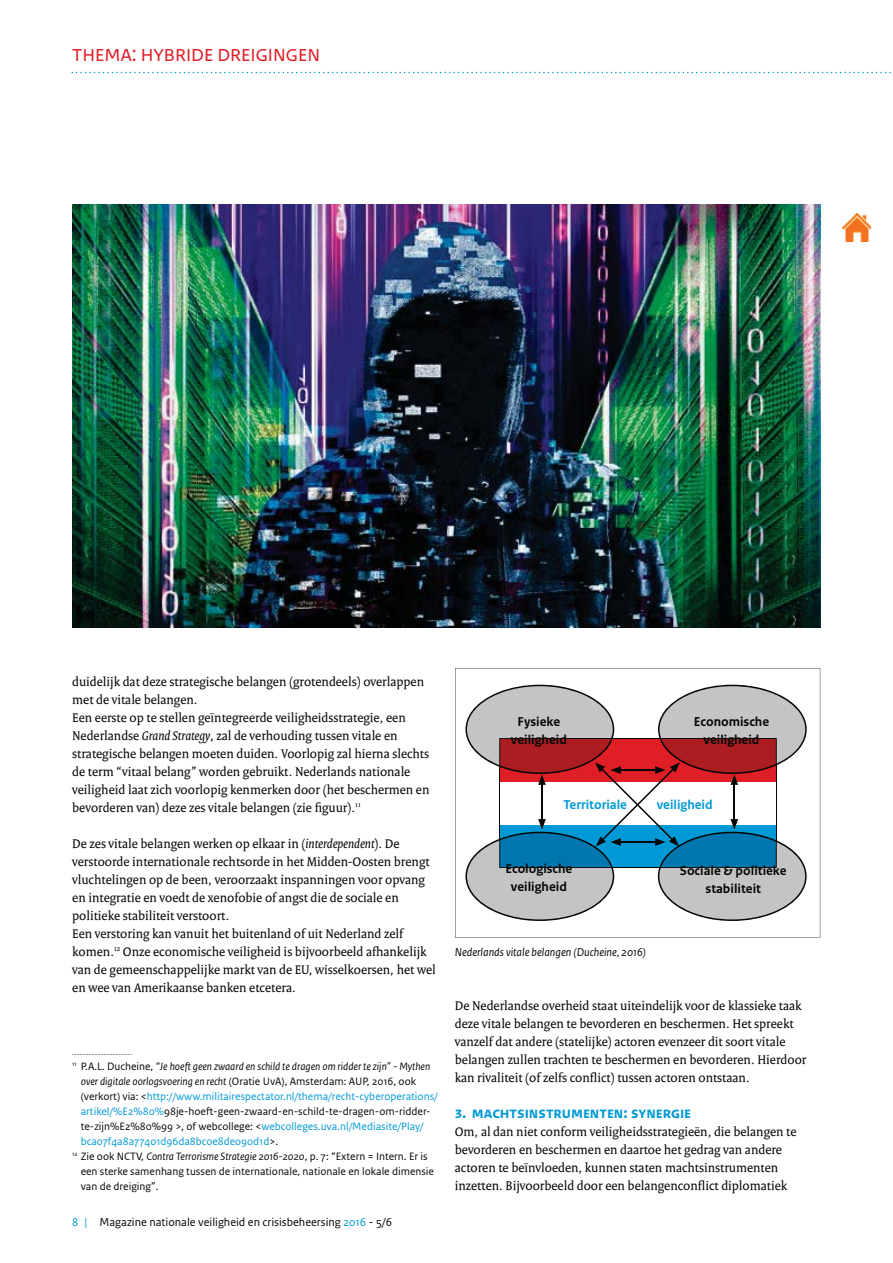
<style>
.page{position:relative;width:893px;height:1263px;background:#fff}
.page>*{position:absolute;margin:0;border:0;box-sizing:border-box;transform-origin:0 0}
.t1{font:24px "Rijksoverheid Sans Heading";color:#e01e25}
.t2{font:700 16.5px "Rijksoverheid Sans Text";color:#0099d6}
.t3{font:13.5px/18px "Rijksoverheid Serif";color:#030806}
.t4{font:700 13.5px/18px "Rijksoverheid Sans Text";color:#030806;text-align:center}
.t5{font:700 13.5px "Rijksoverheid Sans Text";color:#0099d6}
.t6{font:12px "Rijksoverheid Sans Text";color:#030806}
.t7{font:italic 12px "Rijksoverheid Sans Text";color:#030806}
.t8{font:11.25px "Rijksoverheid Sans Text";color:#030806}
.t9{font:11.25px "Rijksoverheid Sans Text";color:#0099d6}
.t10{font:italic 11.25px "Rijksoverheid Sans Text";color:#030806}
.s1{font-style:italic}
.s2{font-style:normal}
.s3{color:#030806}
.s4{color:#0099d6}
</style>
<div class="page">
<svg style="left:72px;top:72px;width:819px;height:2px"></svg>
<img style="left:842px;top:213px;width:29px;height:29px">
<svg style="left:72px;top:1054px;width:60px;height:1px"></svg>
<img style="left:72px;top:204px;width:748px;height:424px">
<svg style="left:455px;top:668px;width:365px;height:270px"></svg>
<h1 class="t1" style="left:72px;top:44px;width:249px">THEMA: HYBRIDE DREIGINGEN</h1>
<p class="t3" style="left:72px;top:674px;width:359px">duidelijk dat deze strategische belangen (grotendeels) overlappen met de vitale belangen.<br>Een eerste op te stellen geïntegreerde veiligheidsstrategie, een Nederlandse <span class="s1">Grand Strategy</span>, zal de verhouding tussen vitale en strategische belangen moeten duiden. Voorlopig zal hierna slechts de term “vitaal belang” worden gebruikt. Nederlands nationale veiligheid laat zich voorlopig kenmerken door (het beschermen en bevorderen van) deze zes vitale belangen (zie figuur).<sup>11</sup></p>
<p class="t3" style="left:72px;top:836px;width:365px">De zes vitale belangen werken op elkaar in (<span class="s1">interdependent</span>). De verstoorde internationale rechtsorde in het Midden-Oosten brengt vluchtelingen op de been, veroorzaakt inspanningen voor opvang en integratie en voedt de xenofobie of angst die de sociale en politieke stabiliteit verstoort.<br>Een verstoring kan vanuit het buitenland of uit Nederland zelf komen.<sup>12</sup> Onze economische veiligheid is bijvoorbeeld afhankelijk van de gemeenschappelijke markt van de EU, wisselkoersen, het wel en wee van Amerikaanse banken etcetera.</p>
<p class="t10" style="left:72px;top:1062px;width:360px"><sup>11</sup> <span class="s2">P.A.L. Ducheine,</span> “Je hoeft geen zwaard en schild te dragen om ridder te zijn” - Mythen</p>
<p class="t8" style="left:81px;top:1077px;width:337px"><span class="s1">over digitale oorlogsvoering en recht</span> (Oratie UvA), Amsterdam: AUP, 2016, ook</p>
<p class="t9" style="left:81px;top:1092px;width:359px"><span class="s3">(verkort) via: &lt;</span>http://www.militairespectator.nl/thema/recht-cyberoperations/</p>
<p class="t8" style="left:81px;top:1107px;width:351px"><span class="s4">artikel/%E2%80%</span>98je-hoeft-geen-zwaard-en-schild-te-dragen-om-ridder-</p>
<p class="t9" style="left:81px;top:1122px;width:344px"><span class="s3">te-zijn%E2%80%99 &gt;, of webcollege: &lt;</span>webcolleges.uva.nl/Mediasite/Play/</p>
<p class="t9" style="left:81px;top:1137px;width:199px">bca07f4a8a77401d96da8bc0e8de090d1d<span class="s3">&gt;.</span></p>
<p class="t8" style="left:72px;top:1152px;width:357px"><sup>12</sup> Zie ook NCTV, <span class="s1">Contra Terrorisme Strategie 2016-2020</span>, p. 7: “Extern = Intern. Er is</p>
<p class="t8" style="left:81px;top:1167px;width:355px">een sterke samenhang tussen de internationale, nationale en lokale dimensie</p>
<p class="t8" style="left:81px;top:1182px;width:79px">van de dreiging”.</p>
<p class="t6" style="left:72px;top:1217px;width:321px"><span class="s4">8 |</span> Magazine nationale veiligheid en crisisbeheersing <span class="s4">2016</span> - 5/6</p>
<p class="t4" style="left:511px;top:713px;width:57px">Fysieke veiligheid</p>
<p class="t4" style="left:694px;top:713px;width:77px">Economische veiligheid</p>
<p class="t5" style="left:563px;top:799px;width:65px">Territoriale</p>
<p class="t5" style="left:657px;top:799px;width:57px">veiligheid</p>
<p class="t4" style="left:505px;top:860px;width:68px">Ecologische veiligheid</p>
<p class="t7" style="left:455px;top:947px;width:193px">Nederlands vitale belangen (Ducheine, 2016)</p>
<p class="t4" style="left:680px;top:862px;width:108px">Sociale &amp; politieke stabiliteit</p>
<p class="t3" style="left:455px;top:997px;width:353px">De Nederlandse overheid staat uiteindelijk voor de klassieke taak deze vitale belangen te bevorderen en beschermen. Het spreekt vanzelf dat andere (statelijke) actoren evenzeer dit soort vitale belangen zullen trachten te beschermen en bevorderen. Hierdoor kan rivaliteit (of zelfs conflict) tussen actoren ontstaan.</p>
<p class="t2" style="left:455px;top:1106px;width:238px">3. MACHTSINSTRUMENTEN: SYNERGIE</p>
<p class="t3" style="left:455px;top:1123px;width:343px">Om, al dan niet conform veiligheidsstrategieën, die belangen te bevorderen en beschermen en daartoe het gedrag van andere actoren te beïnvloeden, kunnen staten machtsinstrumenten inzetten. Bijvoorbeeld door een belangenconflict diplomatiek</p>
</div>
